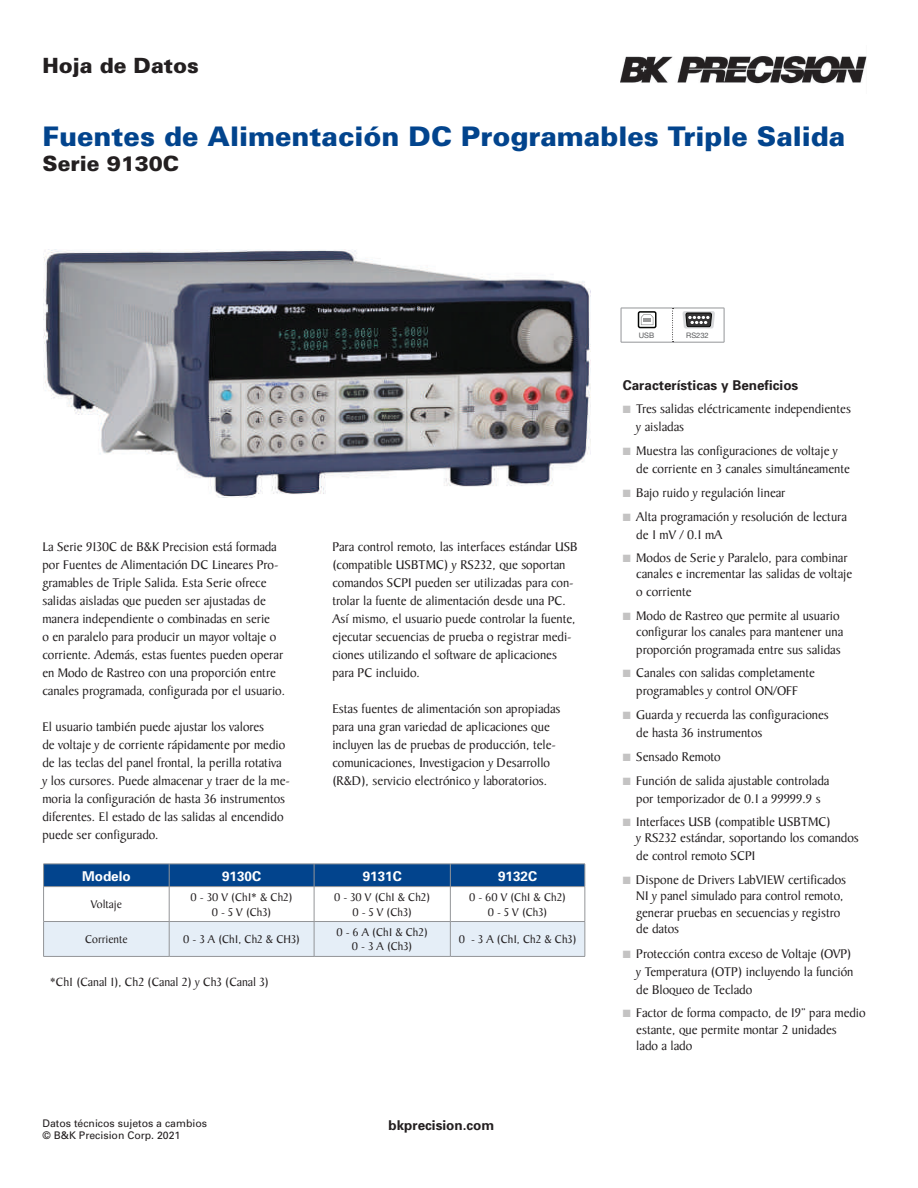
<style>
.page{position:relative;width:918px;height:1188px;background:#fff}
.page>*{position:absolute;margin:0;border:0;box-sizing:border-box;transform-origin:0 0}
.t1{font:900 27px "Univers";color:#02448d}
.t2{font:900 21px "Univers";color:#231f20}
.t3{font:13.5px/18px "Baker Signet";color:#231f20}
.t4{font:700 13.5px "Univers";color:#231f20}
.t5{font:700 13.5px "Univers";color:#fff}
.t6{font:12.75px "Baker Signet";color:#231f20}
.t7{font:12px/14.4px "Baker Signet";color:#231f20;text-align:center}
.t8{font:10.5px/12.6px "Univers";color:#231f20}
.t9{font:7.5px "Helvetica Neue";color:#57585a}
.s1{color:#c4c3c3}
</style>
<div class="page">
<img style="left:621px;top:55px;width:246px;height:29px">
<div style="left:44px;top:922px;width:541px;height:34px;background:#e5eef7"></div>
<div style="left:43px;top:864px;width:543px;height:23px;background:#02448d"></div>
<hr style="left:43px;top:886px;width:126px;height:1px;background:#939598">
<hr style="left:43px;top:887px;width:1px;height:34px;background:#939598">
<hr style="left:169px;top:886px;width:145px;height:1px;background:#939598">
<hr style="left:169px;top:887px;width:1px;height:34px;background:#939598">
<hr style="left:314px;top:886px;width:136px;height:1px;background:#939598">
<hr style="left:314px;top:887px;width:1px;height:34px;background:#939598">
<hr style="left:450px;top:886px;width:135px;height:1px;background:#939598">
<hr style="left:450px;top:887px;width:1px;height:34px;background:#939598">
<hr style="left:585px;top:887px;width:1px;height:34px;background:#939598">
<hr style="left:43px;top:921px;width:126px;height:1px;background:#939598">
<hr style="left:43px;top:922px;width:1px;height:34px;background:#939598">
<hr style="left:169px;top:921px;width:145px;height:1px;background:#939598">
<hr style="left:169px;top:922px;width:1px;height:34px;background:#939598">
<hr style="left:314px;top:921px;width:136px;height:1px;background:#939598">
<hr style="left:314px;top:922px;width:1px;height:34px;background:#939598">
<hr style="left:450px;top:921px;width:135px;height:1px;background:#939598">
<hr style="left:450px;top:922px;width:1px;height:34px;background:#939598">
<hr style="left:585px;top:922px;width:1px;height:34px;background:#939598">
<hr style="left:43px;top:956px;width:126px;height:1px;background:#939598">
<hr style="left:169px;top:956px;width:145px;height:1px;background:#939598">
<hr style="left:314px;top:956px;width:136px;height:1px;background:#939598">
<hr style="left:450px;top:956px;width:135px;height:1px;background:#939598">
<hr style="left:621px;top:308px;width:52px;height:1px;background:#939598">
<hr style="left:621px;top:308px;width:1px;height:34px;background:#939598">
<hr style="left:673px;top:308px;width:51px;height:1px;background:#939598">
<hr style="left:724px;top:308px;width:1px;height:34px;background:#939598">
<hr style="left:621px;top:342px;width:52px;height:1px;background:#939598">
<hr style="left:673px;top:342px;width:51px;height:1px;background:#939598">
<svg style="left:672px;top:308px;width:2px;height:34px"></svg>
<svg style="left:641px;top:314px;width:12px;height:11px"></svg>
<div style="left:638px;top:311px;width:19px;height:17px;border:1px solid #040503;border-radius:2px"></div>
<img style="left:43px;top:250px;width:548px;height:247px">
<svg style="left:683px;top:311px;width:32px;height:18px"></svg>
<h2 class="t2" style="left:43px;top:53px;width:158px">Hoja de Datos</h2>
<h1 class="t1" style="left:43px;top:120px;width:804px">Fuentes de Alimentación DC Programables Triple Salida</h1>
<h2 class="t2" style="left:43px;top:151px;width:138px">Serie 9130C</h2>
<p class="t3" style="left:42px;top:538px;width:244px">La Serie 9130C de B&amp;K Precision está formada por Fuentes de Alimentación DC Lineares Pro&shy;gramables de Triple Salida. Esta Serie ofrece salidas aisladas que pueden ser ajustadas de manera independiente o combinadas en serie<br>o en paralelo para producir un mayor voltaje o corriente. Además, estas fuentes pueden operar en Modo de Rastreo con una proporción entre canales programada, configurada por el usuario.</p>
<p class="t3" style="left:42px;top:718px;width:249px">El usuario también puede ajustar los valores<br>de voltaje y de corriente rápidamente por medio de las teclas del panel frontal, la perilla rotativa y los cursores. Puede almacenar y traer de la me&shy;moria la configuración de hasta 36 instrumentos diferentes. El estado de las salidas al encendido puede ser configurado.</p>
<p class="t3" style="left:332px;top:538px;width:247px">Para control remoto, las interfaces estándar USB (compatible USBTMC) y RS232, que soportan comandos SCPI pueden ser utilizadas para con&shy;trolar la fuente de alimentación desde una PC.<br>Así mismo, el usuario puede controlar la fuente, ejecutar secuencias de prueba o registrar medi&shy;ciones utilizando el software de aplicaciones para PC incluido.</p>
<p class="t3" style="left:332px;top:700px;width:230px">Estas fuentes de alimentación son apropiadas para una gran variedad de aplicaciones que incluyen las de pruebas de producción, tele&shy;comunicaciones, Investigacion y Desarrollo (R&amp;D), servicio electrónico y laboratorios.</p>
<p class="t5" style="left:82px;top:868px;width:50px">Modelo</p>
<p class="t5" style="left:222px;top:868px;width:41px">9130C</p>
<p class="t5" style="left:363px;top:868px;width:41px">9131C</p>
<p class="t5" style="left:498px;top:868px;width:41px">9132C</p>
<p class="t7" style="left:91px;top:898px;width:32px">Voltaje</p>
<p class="t7" style="left:191px;top:891px;width:103px">0 - 30 V (Ch1* &amp; Ch2)<br>0 - 5 V (Ch3)</p>
<p class="t7" style="left:334px;top:891px;width:98px">0 - 30 V (Ch1 &amp; Ch2)<br>0 - 5 V (Ch3)</p>
<p class="t7" style="left:469px;top:891px;width:98px">0 - 60 V (Ch1 &amp; Ch2)<br>0 - 5 V (Ch3)</p>
<p class="t7" style="left:85px;top:933px;width:44px">Corriente</p>
<p class="t7" style="left:183px;top:933px;width:118px">0 - 3 A (Ch1, Ch2 &amp; CH3)</p>
<p class="t7" style="left:337px;top:925px;width:93px">0 - 6 A (Ch1 &amp; Ch2)<br>0 - 3 A (Ch3)</p>
<p class="t7" style="left:459px;top:933px;width:119px">0 - 3 A (Ch1, Ch2 &amp; Ch3)</p>
<p class="t6" style="left:50px;top:975px;width:221px">*Ch1 (Canal 1), Ch2 (Canal 2) y Ch3 (Canal 3)</p>
<p class="t8" style="left:43px;top:1117px;width:166px">Datos técnicos sujetos a cambios © B&amp;K Precision Corp. 2021</p>
<p class="t4" style="left:388px;top:1117px;width:107px">bkprecision.com</p>
<p class="t9" style="left:639px;top:330px;width:17px">USB</p>
<p class="t9" style="left:686px;top:330px;width:24px">RS232</p>
<p class="t4" style="left:623px;top:377px;width:177px">Características y Beneficios</p>
<p class="t3" style="left:636px;top:400px;width:216px;text-indent:-14px"><span class="s1">■</span> Tres salidas eléctricamente independientes y aisladas</p>
<p class="t3" style="left:636px;top:442px;width:215px;text-indent:-14px"><span class="s1">■</span> Muestra las configuraciones de voltaje y de corriente en 3 canales simultáneamente</p>
<p class="t3" style="left:623px;top:484px;width:164px"><span class="s1">■</span> Bajo ruido y regulación linear</p>
<p class="t3" style="left:636px;top:508px;width:212px;text-indent:-14px"><span class="s1">■</span> Alta programación y resolución de lectura de 1 mV / 0.1 mA</p>
<p class="t3" style="left:636px;top:550px;width:217px;line-height:16.5px;text-indent:-14px"><span class="s1">■</span> Modos de Serie y Paralelo, para combinar canales e incrementar las salidas de voltaje</p>
<p class="t3" style="left:636px;top:583px;width:57px">o corriente</p>
<p class="t3" style="left:623px;top:607px;width:222px;line-height:16.5px;text-align:right"><span class="s1">■</span> Modo de Rastreo que permite al usuario configurar los canales para mantener una</p>
<p class="t3" style="left:636px;top:641px;width:206px">proporción programada entre sus salidas</p>
<p class="t3" style="left:623px;top:664px;width:194px;text-align:center"><span class="s1">■</span> Canales con salidas completamente programables y control ON/OFF</p>
<p class="t3" style="left:636px;top:706px;width:194px;text-indent:-14px"><span class="s1">■</span> Guarda y recuerda las configuraciones de hasta 36 instrumentos</p>
<p class="t3" style="left:623px;top:748px;width:99px"><span class="s1">■</span> Sensado Remoto</p>
<p class="t3" style="left:623px;top:772px;width:208px;text-align:center"><span class="s1">■</span> Función de salida ajustable controlada por temporizador de 0.1 a 99999.9 s</p>
<p class="t3" style="left:636px;top:814px;width:224px;line-height:16.5px;text-indent:-14px"><span class="s1">■</span> Interfaces USB (compatible USBTMC)<br>y RS232 estándar, soportando los comandos</p>
<p class="t3" style="left:636px;top:847px;width:120px">de control remoto SCPI</p>
<p class="t3" style="left:636px;top:871px;width:211px;line-height:16.5px;text-indent:-14px"><span class="s1">■</span> Dispone de Drivers LabVIEW certificados NI y panel simulado para control remoto, generar pruebas en secuencias y registro de datos</p>
<p class="t3" style="left:636px;top:945px;width:219px;text-indent:-14px"><span class="s1">■</span> Protección contra exceso de Voltaje (OVP) y Temperatura (OTP) incluyendo la función de Bloqueo de Teclado</p>
<p class="t3" style="left:636px;top:1005px;width:231px;line-height:16.5px;text-indent:-14px"><span class="s1">■</span> Factor de forma compacto, de 19” para medio estante, que permite montar 2 unidades<br>lado a lado</p>
</div>
